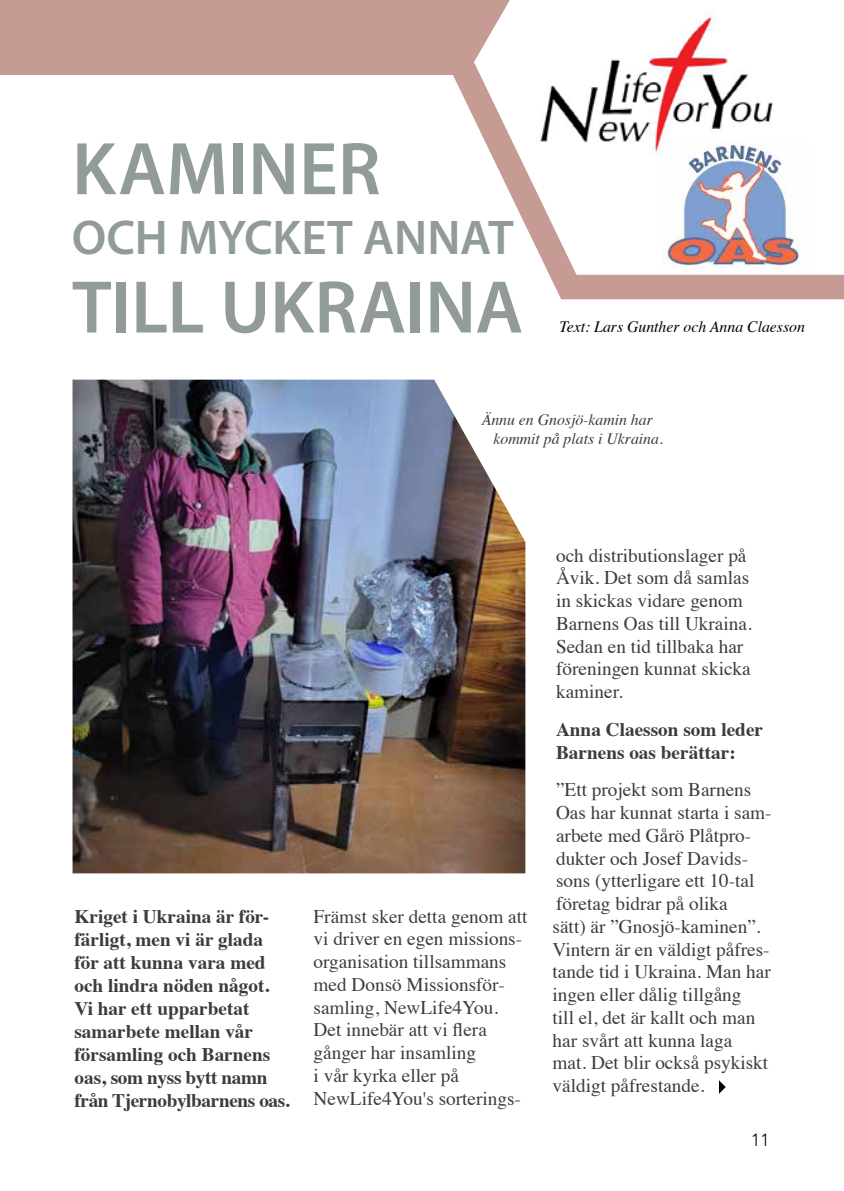
<style>
.page{position:relative;width:844px;height:1191px;background:#fff}
.page>*{position:absolute;margin:0;border:0;box-sizing:border-box;transform-origin:0 0}
.t1{font:600 75.25px "Myriad Pro";color:#919c99}
.t2{font:600 49px "Myriad Pro";letter-spacing:-.005em;color:#919c99}
.t3{font:19.25px/22.8px "Times";color:#3c3c3b}
.t4{font:700 19.25px/23.1px "Times";color:#3c3c3b}
.t5{font:300 17.5px "Avenir";color:#000}
.t6{font:italic 15.75px/18.9px "Times";color:#3c3c3b}
.t7{font:italic 15.75px "Times";color:#000}
</style>
<div class="page">
<svg style="left:719px;top:1080px;width:6px;height:13px"></svg>
<div style="left:0;top:0;width:843px;height:74px;background:#c59b93"></div>
<svg style="left:432px;top:0;width:411px;height:300px"></svg>
<img style="left:503px;top:9px;width:293px;height:155px">
<img style="left:662px;top:140px;width:147px;height:131px">
<img style="left:72px;top:379px;width:453px;height:494px">
<h1 class="t1" style="left:72px;top:121px;width:310px">KAMINER</h1>
<h2 class="t2" style="left:72px;top:206px;width:443px">OCH MYCKET ANNAT</h2>
<h1 class="t1" style="left:72px;top:259px;width:452px">TILL UKRAINA</h1>
<p class="t7" style="left:559px;top:313px;width:247px">Text: Lars Gunther och Anna Claesson</p>
<p class="t6" style="left:493px;top:409px;width:171px;text-indent:-12px">Ännu en Gnosjö-kamin har kommit på plats i Ukraina.</p>
<p class="t4" style="left:74px;top:902px;width:217px">Kriget i Ukraina är för&shy;färligt, men vi är glada för att kunna vara med och lindra nöden något.<br>Vi har ett upparbetat samarbete mellan vår församling och Barnens oas, som nyss bytt namn från Tjernobylbarnens oas.</p>
<p class="t3" style="left:313px;top:903px;width:215px">Främst sker detta genom att vi driver en egen missions&shy;organisation tillsammans med Donsö Missionsför&shy;samling, NewLife4You.<br>Det innebär att vi flera gånger har insamling<br>i vår kyrka eller på<br>NewLife4You's sorterings-</p>
<p class="t3" style="left:556px;top:542px;width:197px">och distributionslager på<br>Åvik. Det som då samlas in skickas vidare genom<br>Barnens Oas till Ukraina.<br>Sedan en tid tillbaka har föreningen kunnat skicka kaminer.</p>
<p class="t4" style="left:556px;top:716px;width:208px">Anna Claesson som leder<br>Barnens oas berättar:</p>
<p class="t3" style="left:552px;top:776px;width:220px">”Ett projekt som Barnens<br>Oas har kunnat starta i sam&shy;arbete med Gårö Plåtpro&shy;dukter och Josef Davids&shy;sons (ytterligare ett 10-tal företag bidrar på olika<br>sätt) är ”Gnosjö-kaminen”.<br>Vintern är en väldigt påfres&shy;tande tid i Ukraina. Man har ingen eller dålig tillgång<br>till el, det är kallt och man har svårt att kunna laga<br>mat. Det blir också psykiskt väldigt påfrestande.</p>
<p class="t5" style="left:751px;top:1130px;width:20px">11</p>
</div>
